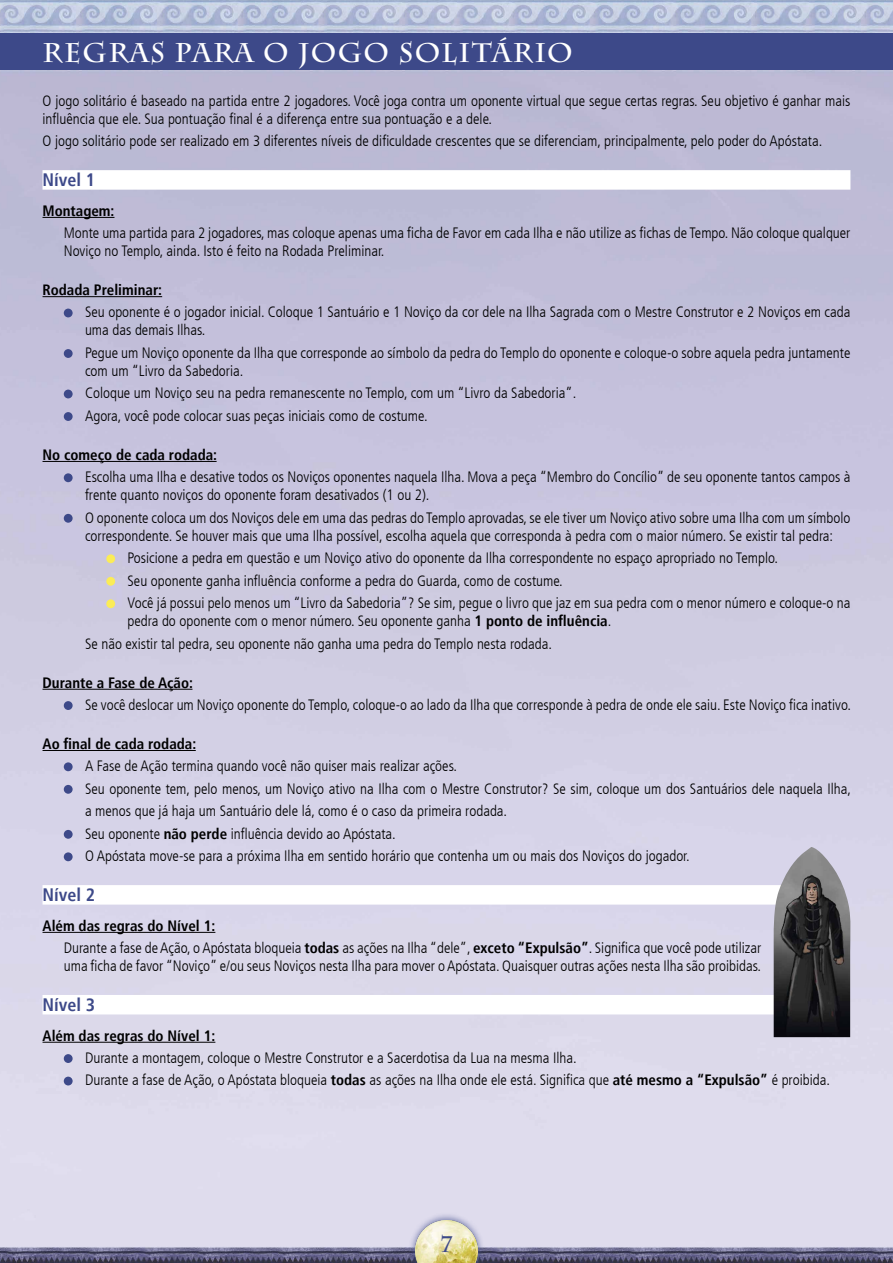
<style>
.page{position:relative;width:893px;height:1263px;background:#fff}
.page>*{position:absolute;margin:0;border:0;box-sizing:border-box;transform-origin:0 0}
.t1{font:700 27px "Charlemagne Std";letter-spacing:.05em;color:#fff}
.t2{font:700 22.5px "Charlemagne Std";color:#3d4989}
.t3{font:700 condensed 18px "Frutiger LT";color:#3d4989}
.t4{font:300 condensed 15px/22.5px "Frutiger LT";color:#000}
.t5{font:700 condensed 15px "Frutiger LT";color:#000}
.s1{font-weight:700}
</style>
<div class="page">
<img style="left:0;top:0;width:893px;height:1263px">
<div style="left:0;top:33px;width:893px;height:36px;background:#3d4989"></div>
<div style="left:43px;top:170px;width:807px;height:20px;background:#fff"></div>
<hr style="left:43px;top:217px;width:71px;height:1px;background:#000">
<hr style="left:43px;top:296px;width:119px;height:1px;background:#000">
<hr style="left:43px;top:461px;width:174px;height:1px;background:#000">
<hr style="left:43px;top:689px;width:149px;height:1px;background:#000">
<hr style="left:43px;top:750px;width:153px;height:1px;background:#000">
<div style="left:43px;top:885px;width:756px;height:19px;background:#fff"></div>
<hr style="left:43px;top:932px;width:172px;height:1px;background:#000">
<div style="left:43px;top:995px;width:756px;height:19px;background:#fff"></div>
<hr style="left:43px;top:1042px;width:172px;height:1px;background:#000">
<div style="left:64px;top:309px;width:9px;height:8px;background:#3d4989;border-radius:50%"></div>
<div style="left:64px;top:349px;width:9px;height:9px;background:#3d4989;border-radius:50%"></div>
<div style="left:64px;top:390px;width:9px;height:8px;background:#3d4989;border-radius:50%"></div>
<div style="left:64px;top:412px;width:9px;height:9px;background:#3d4989;border-radius:50%"></div>
<div style="left:64px;top:473px;width:9px;height:9px;background:#3d4989;border-radius:50%"></div>
<div style="left:64px;top:514px;width:9px;height:9px;background:#3d4989;border-radius:50%"></div>
<div style="left:106px;top:554px;width:9px;height:9px;background:#fbec57;border-radius:50%"></div>
<div style="left:106px;top:577px;width:9px;height:9px;background:#fbec57;border-radius:50%"></div>
<div style="left:106px;top:599px;width:9px;height:9px;background:#fbec57;border-radius:50%"></div>
<div style="left:64px;top:701px;width:9px;height:9px;background:#3d4989;border-radius:50%"></div>
<div style="left:64px;top:762px;width:9px;height:9px;background:#3d4989;border-radius:50%"></div>
<div style="left:64px;top:785px;width:9px;height:9px;background:#3d4989;border-radius:50%"></div>
<div style="left:64px;top:830px;width:9px;height:9px;background:#3d4989;border-radius:50%"></div>
<div style="left:64px;top:852px;width:9px;height:9px;background:#3d4989;border-radius:50%"></div>
<div style="left:64px;top:1054px;width:9px;height:9px;background:#3d4989;border-radius:50%"></div>
<div style="left:64px;top:1077px;width:9px;height:8px;background:#3d4989;border-radius:50%"></div>
<div style="left:408px;top:1212px;width:77px;height:51px;background:#3d4989;opacity:.75"></div>
<img style="left:416px;top:1220px;width:61px;height:43px">
<img style="left:773px;top:847px;width:78px;height:190px">
<h1 class="t1" style="left:43px;top:36px;width:532px">REGRAS PARA O JOGO SOLITÁRIO</h1>
<p class="t4" style="left:43px;top:92px;width:809px;line-height:18px">O jogo solitário é baseado na partida entre 2 jogadores. Você joga contra um oponente virtual que segue certas regras. Seu objetivo é ganhar mais influência que ele. Sua pontuação final é a diferença entre sua pontuação e a dele.</p>
<p class="t4" style="left:43px;top:130px;width:781px">O jogo solitário pode ser realizado em 3 diferentes níveis de dificuldade crescentes que se diferenciam, principalmente, pelo poder do Apóstata.</p>
<p class="t3" style="left:43px;top:169px;width:54px">Nível 1</p>
<p class="t5" style="left:43px;top:202px;width:73px">Montagem:</p>
<p class="t4" style="left:64px;top:224px;width:788px;line-height:18px">Monte uma partida para 2 jogadores, mas coloque apenas uma ficha de Favor em cada Ilha e não utilize as fichas de Tempo. Não coloque qualquer<br>Noviço no Templo, ainda. Isto é feito na Rodada Preliminar.</p>
<p class="t5" style="left:43px;top:281px;width:121px">Rodada Preliminar:</p>
<p class="t4" style="left:85px;top:303px;width:767px;line-height:18px">Seu oponente é o jogador inicial. Coloque 1 Santuário e 1 Noviço da cor dele na Ilha Sagrada com o Mestre Construtor e 2 Noviços em cada uma das demais Ilhas.</p>
<p class="t4" style="left:85px;top:344px;width:767px;line-height:18px">Pegue um Noviço oponente da Ilha que corresponde ao símbolo da pedra do Templo do oponente e coloque-o sobre aquela pedra juntamente com um “Livro da Sabedoria.</p>
<p class="t4" style="left:85px;top:382px;width:493px">Coloque um Noviço seu na pedra remanescente no Templo, com um “Livro da Sabedoria”.<br>Agora, você pode colocar suas peças iniciais como de costume.</p>
<p class="t5" style="left:43px;top:446px;width:176px">No começo de cada rodada:</p>
<p class="t4" style="left:85px;top:468px;width:767px;line-height:18px">Escolha uma Ilha e desative todos os Noviços oponentes naquela Ilha. Mova a peça “Membro do Concílio” de seu oponente tantos campos à frente quanto noviços do oponente foram desativados (1 ou 2).</p>
<p class="t4" style="left:85px;top:509px;width:767px;line-height:18px">O oponente coloca um dos Noviços dele em uma das pedras do Templo aprovadas, se ele tiver um Noviço ativo sobre uma Ilha com um símbolo correspondente. Se houver mais que uma Ilha possível, escolha aquela que corresponda à pedra com o maior número. Se existir tal pedra:</p>
<p class="t4" style="left:128px;top:547px;width:724px">Posicione a pedra em questão e um Noviço ativo do oponente da Ilha correspondente no espaço apropriado no Templo.<br>Seu oponente ganha influência conforme a pedra do Guarda, como de costume.<br>Você já possui pelo menos um “Livro da Sabedoria”? Se sim, pegue o livro que jaz em sua pedra com o menor número e coloque-o na</p>
<p class="t4" style="left:85px;top:610px;width:528px;text-indent:43px">pedra do oponente com o menor número. Seu oponente ganha <span class="s1">1 ponto de influência</span>.<br>Se não existir tal pedra, seu oponente não ganha uma pedra do Templo nesta rodada.</p>
<p class="t5" style="left:43px;top:674px;width:152px">Durante a Fase de Ação:</p>
<p class="t4" style="left:85px;top:694px;width:767px">Se você deslocar um Noviço oponente do Templo, coloque-o ao lado da Ilha que corresponde à pedra de onde ele saiu. Este Noviço fica inativo.</p>
<p class="t5" style="left:43px;top:735px;width:155px">Ao final de cada rodada:</p>
<p class="t4" style="left:85px;top:755px;width:767px">A Fase de Ação termina quando você não quiser mais realizar ações.<br>Seu oponente tem, pelo menos, um Noviço ativo na Ilha com o Mestre Construtor? Se sim, coloque um dos Santuários dele naquela Ilha, a menos que já haja um Santuário dele lá, como é o caso da primeira rodada.<br>Seu oponente <span class="s1">não perde</span> influência devido ao Apóstata.<br>O Apóstata move-se para a próxima Ilha em sentido horário que contenha um ou mais dos Noviços do jogador.</p>
<p class="t3" style="left:43px;top:884px;width:54px">Nível 2</p>
<p class="t4" style="left:64px;top:915px;width:699px;text-indent:-21px"><span class="s1">Além das regras do Nível 1:<br></span>Durante a fase de Ação, o Apóstata bloqueia <span class="s1">todas</span> as ações na Ilha “dele”, <span class="s1">exceto “Expulsão”</span>. Significa que você pode utilizar</p>
<p class="t4" style="left:64px;top:955px;width:699px">uma ficha de favor “Noviço” e/ou seus Noviços nesta Ilha para mover o Apóstata. Quaisquer outras ações nesta Ilha são proibidas.</p>
<p class="t3" style="left:43px;top:994px;width:54px">Nível 3</p>
<p class="t5" style="left:43px;top:1026px;width:174px">Além das regras do Nível 1:</p>
<p class="t4" style="left:85px;top:1047px;width:746px">Durante a montagem, coloque o Mestre Construtor e a Sacerdotisa da Lua na mesma Ilha.<br>Durante a fase de Ação, o Apóstata bloqueia <span class="s1">todas</span> as ações na Ilha onde ele está. Significa que <span class="s1">até mesmo a “Expulsão”</span> é proibida.</p>
<h2 class="t2" style="left:440px;top:1231px;width:14px">7</h2>
</div>
